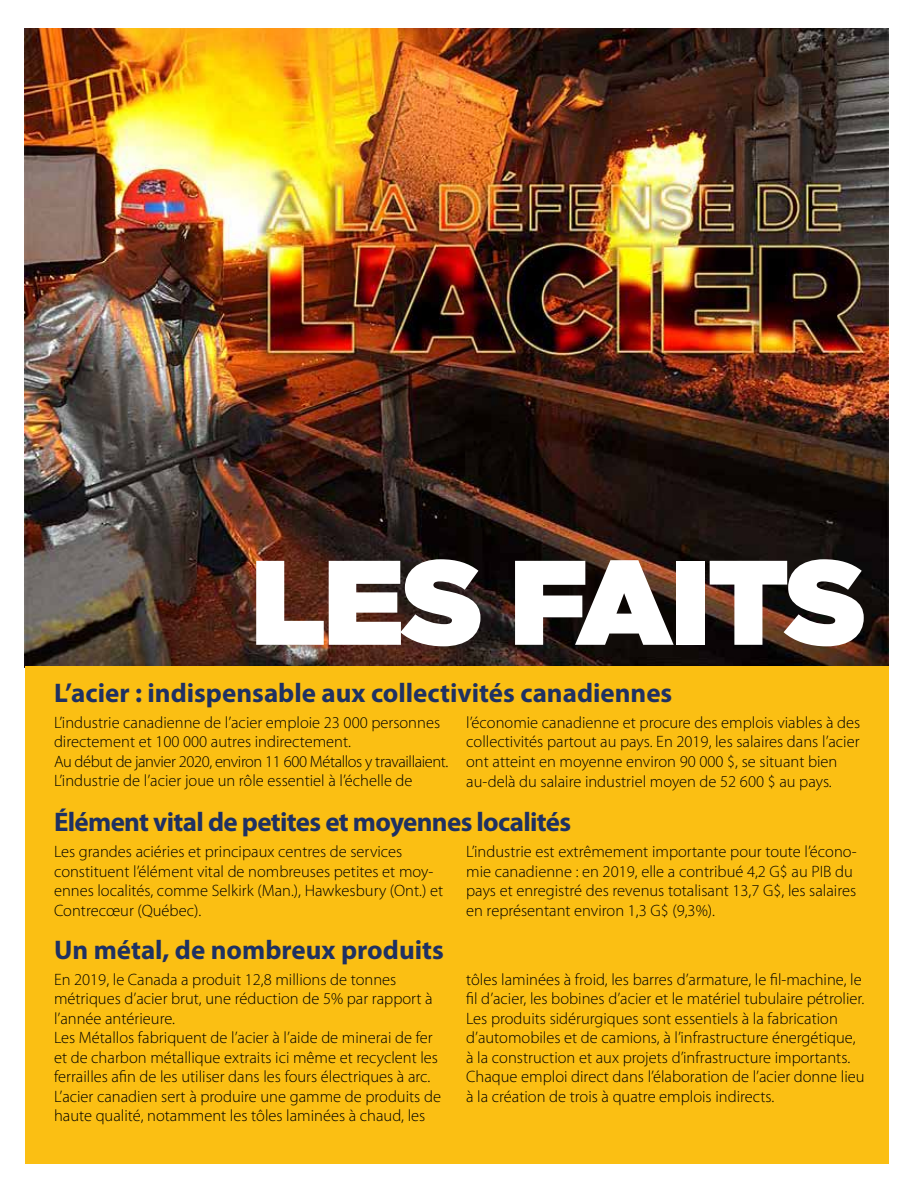
<style>
.page{position:relative;width:918px;height:1188px;background:#fff}
.page>*{position:absolute;margin:0;border:0;box-sizing:border-box;transform-origin:0 0}
.t1{font:900 120px "Gotham";letter-spacing:-.01em;color:#fff}
.t2{font:700 27px "Myriad Pro";color:#1f3162}
.t3{font:700 27px "Myriad Pro";letter-spacing:-.025em;color:#1f3162}
.t4{font:300 16.5px/19.5px "Myriad Pro";color:#000}
</style>
<div class="page">
<img style="left:25px;top:28px;width:864px;height:638px">
<div style="left:25px;top:666px;width:864px;height:498px;background:#fbbf13"></div>
<h1 class="t1" style="left:251px;top:516px;width:616px">LES FAITS</h1>
<h2 class="t2" style="left:54px;top:675px;width:620px">L’acier : indispensable aux collectivités canadiennes</h2>
<p class="t4" style="left:54px;top:713px;width:396px">L’industrie canadienne de l’acier emploie 23 000 personnes directement et 100 000 autres indirectement.<br>Au début de janvier 2020, environ 11 600 Métallos y travaillaient.<br>L’industrie de l’acier joue un rôle essentiel à l’échelle de</p>
<p class="t4" style="left:466px;top:713px;width:396px">l’économie canadienne et procure des emplois viables à des collectivités partout au pays. En 2019, les salaires dans l’acier ont atteint en moyenne environ 90 000 $, se situant bien au-delà du salaire industriel moyen de 52 600 $ au pays.</p>
<h2 class="t3" style="left:54px;top:804px;width:519px">Élément vital de petites et moyennes localités</h2>
<p class="t4" style="left:54px;top:842px;width:391px">Les grandes aciéries et principaux centres de services constituent l’élément vital de nombreuses petites et moy&shy;ennes localités, comme Selkirk (Man.), Hawkesbury (Ont.) et Contrecœur (Québec).</p>
<p class="t4" style="left:466px;top:842px;width:392px">L’industrie est extrêmement importante pour toute l’écono&shy;mie canadienne : en 2019, elle a contribué 4,2 G$ au PIB du pays et enregistré des revenus totalisant 13,7 G$, les salaires en représentant environ 1,3 G$ (9,3%).</p>
<h2 class="t2" style="left:54px;top:932px;width:391px">Un métal, de nombreux produits</h2>
<p class="t4" style="left:54px;top:969px;width:389px">En 2019, le Canada a produit 12,8 millions de tonnes métriques d’acier brut, une réduction de 5% par rapport à l’année antérieure.<br>Les Métallos fabriquent de l’acier à l’aide de minerai de fer et de charbon métallique extraits ici même et recyclent les ferrailles afin de les utiliser dans les fours électriques à arc.<br>L’acier canadien sert à produire une gamme de produits de haute qualité, notamment les tôles laminées à chaud, les</p>
<p class="t4" style="left:466px;top:970px;width:400px">tôles laminées à froid, les barres d’armature, le fil-machine, le fil d’acier, les bobines d’acier et le matériel tubulaire pétrolier.<br>Les produits sidérurgiques sont essentiels à la fabrication d’automobiles et de camions, à l’infrastructure énergétique, à la construction et aux projets d’infrastructure importants.<br>Chaque emploi direct dans l’élaboration de l’acier donne lieu à la création de trois à quatre emplois indirects.</p>
</div>
